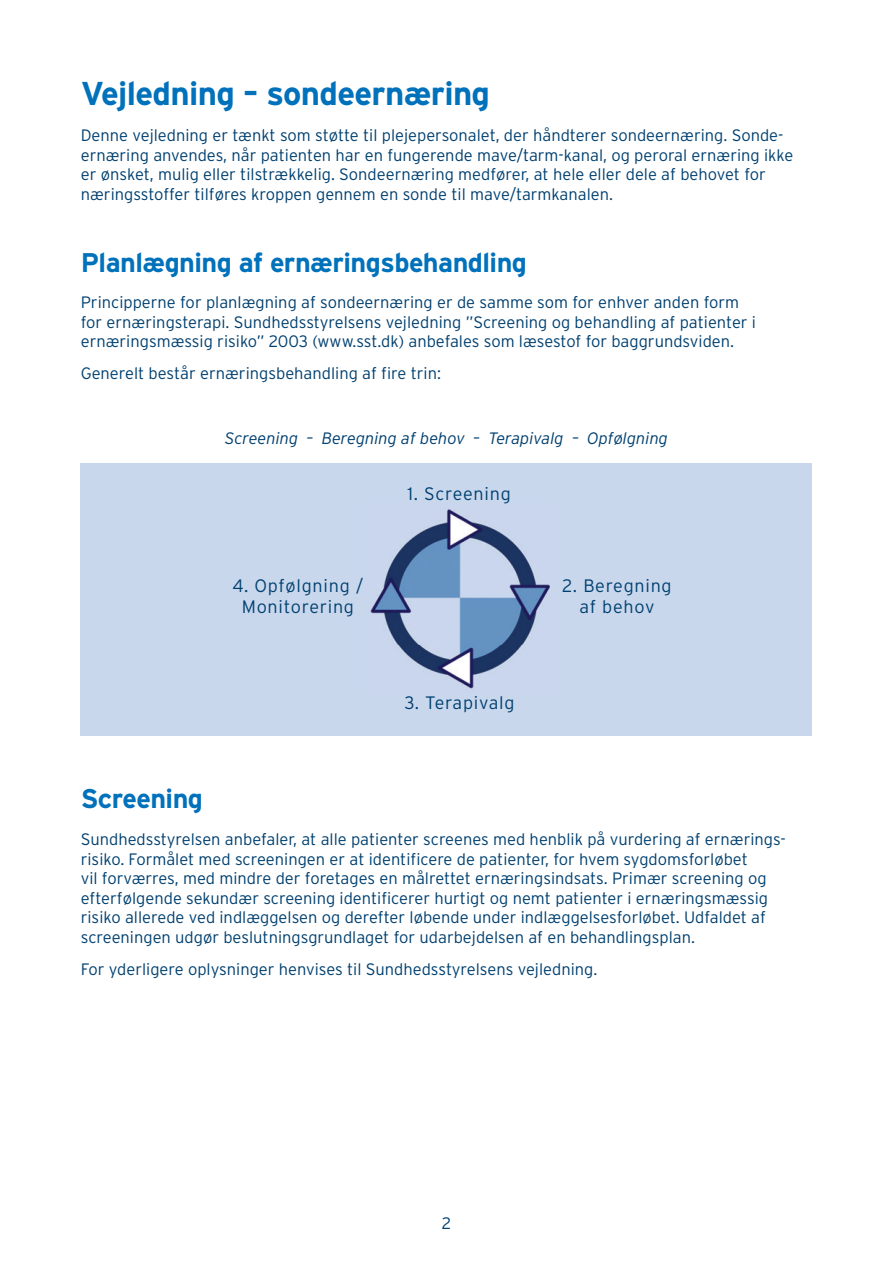
<style>
.page{position:relative;width:893px;height:1263px;background:#fff}
.page>*{position:absolute;margin:0;border:0;box-sizing:border-box;transform-origin:0 0}
.t1{font:700 33px "Interstate";letter-spacing:-.02em;color:#0071bb}
.t2{font:700 27px "Interstate";letter-spacing:-.02em;color:#0071bb}
.t3{font:300 18px/21px "Interstate";letter-spacing:.04em;color:#004070;text-align:center}
.t4{font:300 16.5px/19.5px "Interstate";color:#004070}
.t5{font:italic 300 16.5px "Interstate";color:#004070}
</style>
<div class="page">
<div style="left:81px;top:463px;width:731px;height:273px;background:#c9d7ed"></div>
<img style="left:370px;top:509px;width:180px;height:180px">
<h1 class="t1" style="left:81px;top:75px;width:411px">Vejledning – sondeernæring</h1>
<p class="t4" style="left:81px;top:125px;width:714px">Denne vejledning er tænkt som støtte til plejepersonalet, der håndterer sondeernæring. Sonde&shy;ernæring anvendes, når patienten har en fungerende mave/tarm-kanal, og peroral ernæring ikke er ønsket, mulig eller tilstrækkelig. Sondeernæring medfører, at hele eller dele af behovet for næringsstoffer tilføres kroppen gennem en sonde til mave/tarmkanalen.</p>
<h2 class="t2" style="left:81px;top:247px;width:448px">Planlægning af ernæringsbehandling</h2>
<p class="t4" style="left:81px;top:292px;width:677px">Principperne for planlægning af sondeernæring er de samme som for enhver anden form for ernæringsterapi. Sundhedsstyrelsens vejledning ”Screening og behandling af patienter i ernæringsmæssig risiko” 2003 (www.sst.dk) anbefales som læsestof for baggrundsviden.</p>
<p class="t4" style="left:81px;top:364px;width:362px">Generelt består ernæringsbehandling af fire trin:</p>
<p class="t5" style="left:225px;top:429px;width:445px">Screening – Beregning af behov – Terapivalg – Opfølgning</p>
<p class="t3" style="left:232px;top:575px;width:133px">4. Opfølgning /<br>Monitorering</p>
<p class="t3" style="left:407px;top:483px;width:105px">1. Screening</p>
<p class="t3" style="left:404px;top:692px;width:112px">3. Terapivalg</p>
<p class="t3" style="left:562px;top:575px;width:111px">2. Beregning af behov</p>
<h2 class="t2" style="left:81px;top:784px;width:124px">Screening</h2>
<p class="t4" style="left:81px;top:829px;width:707px">Sundhedsstyrelsen anbefaler, at alle patienter screenes med henblik på vurdering af ernærings&shy;risiko. Formålet med screeningen er at identificere de patienter, for hvem sygdomsforløbet<br>vil forværres, med mindre der foretages en målrettet ernæringsindsats. Primær screening og efter følgende sekundær screening identificerer hurtigt og nemt patienter i ernæringsmæssig risiko allerede ved indlæggelsen og derefter løbende under indlæggelsesforløbet. Udfaldet af screeningen udgør beslutningsgrundlaget for udarbejdelsen af en behandlingsplan.</p>
<p class="t4" style="left:81px;top:959px;width:518px">For yderligere oplysninger henvises til Sundhedsstyrelsens vejledning.</p>
<p class="t4" style="left:442px;top:1213px;width:11px">2</p>
</div>
